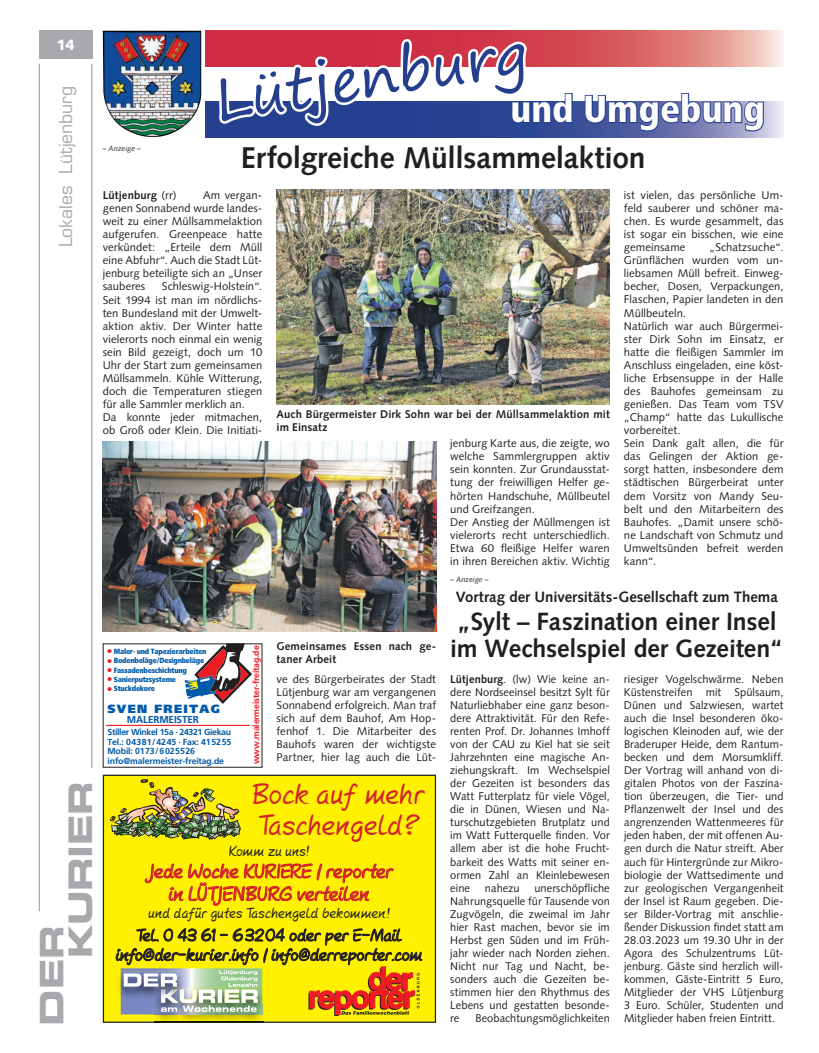
<style>
.page{position:relative;width:819px;height:1053px;background:#fff}
.page>*{position:absolute;margin:0;border:0;box-sizing:border-box;transform-origin:0 0}
.t1{font:57.5px "Segoe Print";color:#253f8e}
.t2{font:900 condensed 37.5px "Frutiger LT Std";color:#fff}
.t3{font:32.5px/28.9px "Eurostile LT Std Bold Ex 2";letter-spacing:-.01em;color:#a8a9ad}
.t4{font:700 30px "Syntax LT Std";letter-spacing:-.005em;color:#231f20}
.t5{font:27.5px/31.2px "Mcgannahan";color:#d1232a}
.t6{font:700 25px/27.5px "Syntax LT Std";letter-spacing:-.005em;color:#231f20}
.t7{font:18.75px/22.5px "Mcgannahan";color:#d1232a;text-align:center}
.t8{font:17.5px "Eurostile LT Std";color:#a8a9ad}
.t9{font:16.25px/19.5px "Mcgannahan";color:#231f20;text-align:center}
.t10{font:700 15px "Syntax LT Std";letter-spacing:-.005em;color:#231f20}
.t11{font:900 15px "Syntax LT Std";color:#fff}
.t12{font:13.75px "Mcgannahan";color:#231f20}
.t13{font:900 11.88px "Frutiger LT Std";letter-spacing:.11em;color:#015aaa}
.t14{font:11.25px/13px "Syntax";letter-spacing:.005em;color:#231f20;text-align:justify}
.t15{font:700 11.25px/12.5px "Syntax LT Std";letter-spacing:.01em;color:#231f20}
.t16{font:700 11.25px "Syntax";letter-spacing:.01em;color:#231f20}
.t17{font:700 10px "Frutiger LT Std";letter-spacing:-.02em;color:#015aaa}
.t18{font:700 8.75px/9.4px "Frutiger LT Std";letter-spacing:-.02em;color:#015aaa}
.t19{font:700 8.75px "Frutiger LT Std";letter-spacing:-.02em;color:#ee1d23}
.t20{font:900 condensed 7.5px "Frutiger LT Std";letter-spacing:-.03em;color:#015aaa}
.t21{font:italic 7.5px "Syntax LT Std";letter-spacing:.01em;color:#231f20}
.s1{font-weight:400}
.s2{font-weight:700}
.s3{font-size:11.25px;color:#ee1d23}
</style>
<div class="page">
<hr style="left:39px;top:64px;width:1px;height:847px;background:#939598">
<hr style="left:92px;top:64px;width:1px;height:703px;background:#939598">
<div style="left:39px;top:30px;width:53px;height:29px;background:#a8a9ad"></div>
<hr style="left:106px;top:724px;width:143px;height:2px;background:#ee1d23">
<svg style="left:185px;top:643px;width:67px;height:61px"></svg>
<div style="left:103px;top:774px;width:333px;height:248px;background:#fff101"></div>
<img style="left:110px;top:779px;width:131px;height:61px">
<svg style="left:145px;top:863px;width:248px;height:42px;background:#f3be0a"></svg>
<img style="left:154px;top:1015px;width:109px;height:8px">
<img style="left:154px;top:1021px;width:109px;height:1px">
<svg style="left:116px;top:928px;width:306px;height:87px;background:#cbb835"></svg>
<svg style="left:206px;top:102px;width:577px;height:35px;background:#7e88ba"></svg>
<svg style="left:206px;top:31px;width:577px;height:35px;background:#dd7173"></svg>
<svg style="left:583px;top:93px;width:182px;height:39px"></svg>
<img style="left:103px;top:31px;width:98px;height:106px">
<svg style="left:214px;top:37px;width:360px;height:100px"></svg>
<img style="left:276px;top:190px;width:333px;height:214px">
<img style="left:103px;top:441px;width:333px;height:190px">
<p class="t11" style="left:56px;top:36px;width:20px">14</p>
<p class="t8" style="left:55px;top:247px;width:163px;rotate:-90deg">Lokales Lütjenburg</p>
<p class="t3" style="left:37px;top:958px;width:179px;text-indent:-67px;rotate:-90deg">DER<br>KURIER</p>
<p class="t21" style="left:103px;top:144px;width:40px">– Anzeige –</p>
<p class="t1" style="left:207px;top:50px;width:317px;rotate:-9deg">Lütjenburg</p>
<p class="t2" style="left:510px;top:86px;width:256px">und Umgebung</p>
<p class="t4" style="left:241px;top:141px;width:406px">Erfolgreiche Müllsammelaktion</p>
<p class="t14" style="left:624px;top:188px;width:161px">ist vielen, das persönliche Um&shy;feld sauberer und schöner ma&shy;chen. Es wurde gesammelt, das ist sogar ein bisschen, wie eine gemeinsame</p>
<p class="t16" style="left:103px;top:189px;width:75px">Lütjenburg <span class="s1">(rr)</span></p>
<p class="t14" style="left:103px;top:188px;width:161px;text-indent:100px">Am vergan&shy;genen Sonnabend wurde landes&shy;weit zu einer Müllsammelaktion aufgerufen. Greenpeace hatte verkündet: „Erteile dem Müll eine Abfuhr“. Auch die Stadt Lüt&shy;jenburg beteiligte sich an „Unser sauberes</p>
<p class="t14" style="left:624px;top:241px;width:161px;text-align:left;text-indent:85px">„Schatzsuche“.<br>Grünflächen wurden vom un&shy;liebsamen Müll befreit. Einweg&shy;becher, Dosen, Verpackungen,<br>Flaschen, Papier landeten in den<br>Müllbeuteln.<br>Natürlich war auch Bürgermei&shy;ster Dirk Sohn im Einsatz, er hatte die fleißigen Sammler im<br>Anschluss eingeladen, eine köst&shy;liche Erbsensuppe in der Halle des Bauhofes gemeinsam zu genießen. Das Team vom TSV „Champ“ hatte das Lukullische vorbereitet.<br>Sein Dank galt allen, die für das Gelingen der Aktion ge&shy;sorgt hatten, insbesondere dem städtischen Bürgerbeirat unter dem Vorsitz von Mandy Seu&shy;belt und den Mitarbeitern des<br>Bauhofes. „Damit unsere schö&shy;ne Landschaft von Schmutz und<br>Umweltsünden befreit werden kann“.</p>
<p class="t10" style="left:456px;top:588px;width:323px">Vortrag der Universitäts-Gesellschaft zum Thema</p>
<p class="t6" style="left:450px;top:607px;width:335px">„Sylt – Faszination einer Insel im Wechselspiel der Gezeiten“</p>
<p class="t14" style="left:450px;top:672px;width:161px"><span class="s2">Lütjenburg</span>. (lw) Wie keine an&shy;dere Nordseeinsel besitzt Sylt für Naturliebhaber eine ganz beson&shy;dere Attraktivität. Für den Refe&shy;renten Prof. Dr. Johannes Imhoff von der CAU zu Kiel hat sie seit Jahrzehnten eine magische An&shy;ziehungskraft. Im Wechselspiel der Gezeiten ist besonders das Watt Futterplatz für viele Vögel, die in Dünen, Wiesen und Na&shy;turschutzgebieten Brutplatz und im Watt Futterquelle finden. Vor allem aber ist die hohe Frucht&shy;barkeit des Watts mit seiner en&shy;ormen Zahl an Kleinlebewesen eine</p>
<p class="t14" style="left:103px;top:280px;width:161px;text-align:left;text-indent:59px">Schleswig-Holstein“.<br>Seit 1994 ist man im nördlichs&shy;ten Bundesland mit der Umwelt&shy;aktion aktiv. Der Winter hatte vielerorts noch einmal ein wenig sein Bild gezeigt, doch um 10<br>Uhr der Start zum gemeinsamen<br>Müllsammeln. Kühle Witterung, doch die Temperaturen stiegen für alle Sammler merklich an.<br>Da konnte jeder mitmachen, ob Groß oder Klein. Die Initiati-</p>
<p class="t15" style="left:276px;top:408px;width:335px">Auch Bürgermeister Dirk Sohn war bei der Müllsammelaktion mit im Einsatz</p>
<p class="t14" style="left:450px;top:437px;width:161px;text-align:left">jenburg Karte aus, die zeigte, wo welche Sammlergruppen aktiv sein konnten. Zur Grundausstat&shy;tung der freiwilligen Helfer ge&shy;hörten Handschuhe, Müllbeutel und Greifzangen.<br>Der Anstieg der Müllmengen ist vielerorts recht unterschiedlich.<br>Etwa 60 fleißige Helfer waren in ihren Bereichen aktiv. Wichtig</p>
<p class="t21" style="left:450px;top:575px;width:40px">– Anzeige –</p>
<p class="t15" style="left:276px;top:640px;width:161px">Gemeinsames Essen nach ge&shy;taner Arbeit</p>
<p class="t19" style="left:251px;top:764px;width:120px;rotate:-90deg">www.malermeister-freitag.de</p>
<p class="t5" style="left:253px;top:778px;width:174px">Bock auf mehr<br>Taschengeld?</p>
<p class="t12" style="left:229px;top:841px;width:82px">Komm zu uns!</p>
<p class="t7" style="left:145px;top:859px;width:250px">Jede Woche KURIERE / reporter in LÜTJENBURG verteilen</p>
<p class="t12" style="left:149px;top:904px;width:242px">und dafür gutes Taschengeld bekommen!</p>
<p class="t9" style="left:116px;top:925px;width:308px">Tel. 0 43 61 - 6 32 04 oder per E-Mail info@der-kurier.info / info@derreporter.com</p>
<p class="t20" style="left:107px;top:646px;width:101px"><span class="s3">•</span> Maler- und Tapezierarbeiten</p>
<p class="t20" style="left:107px;top:656px;width:99px"><span class="s3">•</span> Bodenbeläge/Designbeläge</p>
<p class="t20" style="left:107px;top:665px;width:82px"><span class="s3">•</span> Fassadenbeschichtung</p>
<p class="t20" style="left:107px;top:674px;width:71px"><span class="s3">•</span> Sanierputzsysteme</p>
<p class="t20" style="left:107px;top:684px;width:50px"><span class="s3">•</span> Stuckdekore</p>
<p class="t14" style="left:624px;top:672px;width:161px">riesiger Vogelschwärme. Neben Küstenstreifen mit Spülsaum, Dünen und Salzwiesen, wartet auch die Insel besonderen öko&shy;logischen Kleinoden auf, wie der Braderuper Heide, dem Rantum&shy;becken und dem Morsumkliff.<br>Der Vortrag will anhand von di&shy;gitalen Photos von der Faszina&shy;tion überzeugen, die Tier- und Pflanzenwelt der Insel und des angrenzenden Wattenmeeres für jeden haben, der mit offenen Au&shy;gen durch die Natur streift. Aber auch für Hintergründe zur Mikro&shy;biologie der Wattsedimente und zur geologischen Vergangenheit der Insel ist Raum gegeben. Die&shy;ser Bilder-Vortrag mit anschlie&shy;ßender Diskussion findet statt am 28.03.2023 um 19.30 Uhr in der Agora des Schulzentrums Lüt&shy;jenburg. Gäste sind herzlich will&shy;kommen, Gäste-Eintritt 5 Euro, Mitglieder der VHS Lütjenburg 3 Euro. Schüler, Studenten und Mitglieder haben freien Eintritt.</p>
<p class="t14" style="left:276px;top:672px;width:161px">ve des Bürgerbeirates der Stadt Lütjenburg war am vergangenen Sonnabend erfolgreich. Man traf sich auf dem Bauhof, Am Hop&shy;fenhof 1. Die Mitarbeiter des Bauhofs waren der wichtigste Partner, hier lag auch die Lüt-</p>
<p class="t13" style="left:107px;top:701px;width:114px">SVEN FREITAG</p>
<p class="t17" style="left:127px;top:713px;width:73px">MALERMEISTER</p>
<p class="t18" style="left:107px;top:727px;width:125px">Stiller Winkel 15a · 24321 Giekau<br>Tel.: 04381/4245 · Fax: 415255<br>Mobil: 0173/6025526 info@malermeister-freitag.de</p>
<p class="t14" style="left:450px;top:881px;width:161px;text-indent:84px">unerschöpfliche Nahrungsquelle für Tausende von Zugvögeln, die zweimal im Jahr hier Rast machen, bevor sie im Herbst gen Süden und im Früh&shy;jahr wieder nach Norden ziehen.<br>Nicht nur Tag und Nacht, be&shy;sonders auch die Gezeiten be&shy;stimmen hier den Rhythmus des Lebens und gestatten besonde&shy;re</p>
<p class="t14" style="left:485px;top:881px;width:36px">nahezu</p>
<p class="t14" style="left:475px;top:1011px;width:136px">Beobachtungsmöglichkeiten</p>
</div>
